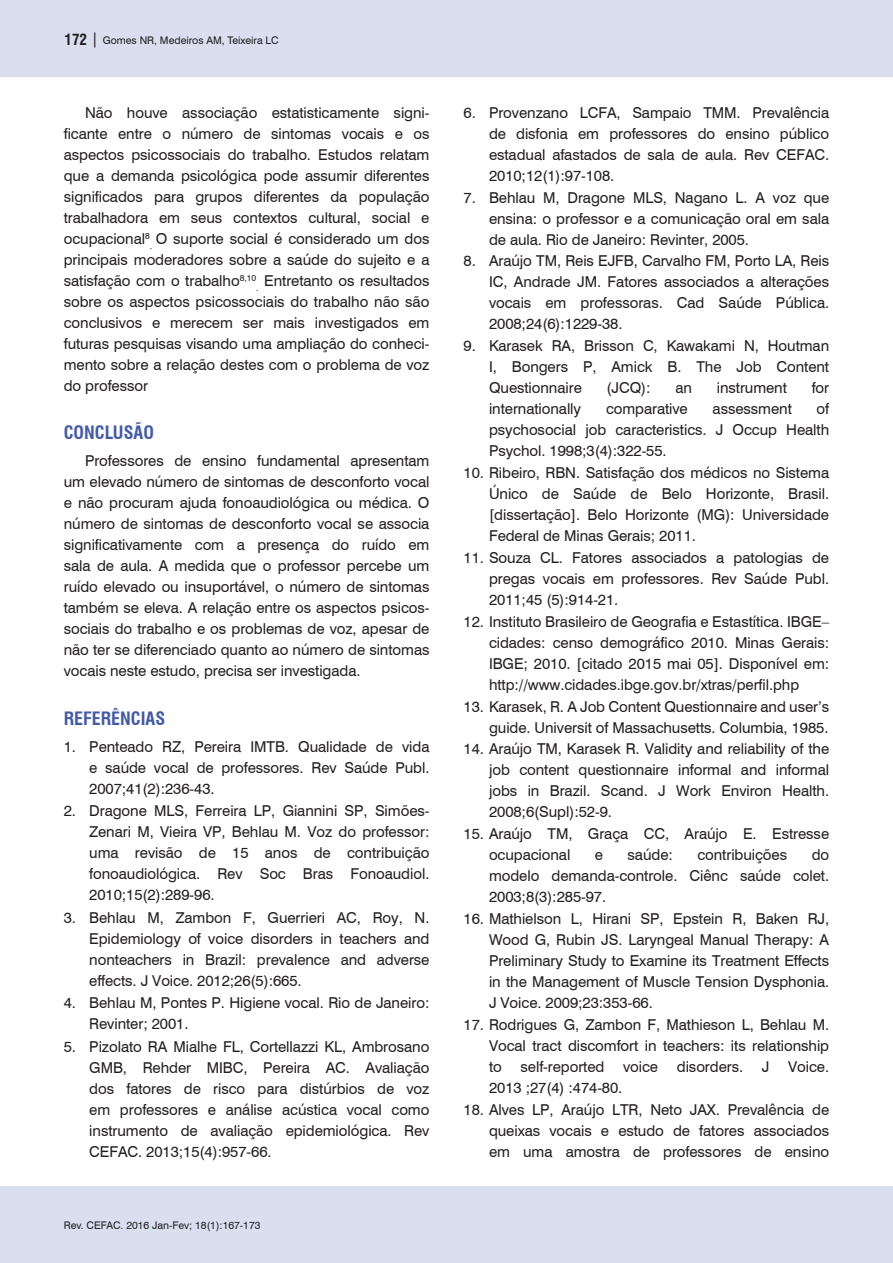
<style>
.page{position:relative;width:893px;height:1263px;background:#fff}
.page>*{position:absolute;margin:0;border:0;box-sizing:border-box;transform-origin:0 0}
.Nivel_1{font:700 condensed 18px "Swiss 721 BT";color:#435aa8}
.Corpo_do_texto{font:15px/21px "Swiss 721 BT";letter-spacing:-.005em;color:#231f20;text-align:justify}
.t1{font:10.5px "Swiss 721 BT";color:#231f20}
.s1{font-weight:700;font-stretch:condensed;font-size:15px}
.s2{font-size:15px}
</style>
<div class="page">
<div style="left:0;top:0;width:893px;height:77px;background:#dadeee"></div>
<div style="left:0;top:1186px;width:893px;height:77px;background:#d9dfef"></div>
<p class="t1" style="left:65px;top:33px;width:216px"><span class="s1">172</span> <span class="s2">|</span> Gomes NR, Medeiros AM, Teixeira LC</p>
<p class="Corpo_do_texto" style="left:64px;top:101px;width:367px;text-indent:21px">Não houve associação estatisticamente signi&shy;ficante entre o número de sintomas vocais e os aspectos psicossociais do trabalho. Estudos relatam que a demanda psicológica pode assumir diferentes significados para grupos diferentes da população trabalhadora em seus contextos cultural, social e ocupacional<sup>8</sup><sub>.</sub> O suporte social é considerado um dos principais moderadores sobre a saúde do sujeito e a satisfação com o trabalho<sup>8,10</sup><sub>.</sub> Entretanto os resultados sobre os aspectos psicossociais do trabalho não são conclusivos e merecem ser mais investigados em futuras pesquisas visando uma ampliação do conheci&shy;mento sobre a relação destes com o problema de voz do professor</p>
<p class="Nivel_1" style="left:64px;top:422px;width:92px">CONCLUSÃO</p>
<p class="Corpo_do_texto" style="left:64px;top:450px;width:367px;text-indent:21px">Professores de ensino fundamental apresentam um elevado número de sintomas de desconforto vocal e não procuram ajuda fonoaudiológica ou médica. O número de sintomas de desconforto vocal se associa significativamente com a presença do ruído em sala de aula. A medida que o professor percebe um ruído elevado ou insuportável, o número de sintomas também se eleva. A relação entre os aspectos psicos&shy;sociais do trabalho e os problemas de voz, apesar de não ter se diferenciado quanto ao número de sintomas vocais neste estudo, precisa ser investigada.</p>
<p class="Nivel_1" style="left:64px;top:707px;width:103px">REFERÊNCIAS</p>
<p class="Corpo_do_texto" style="left:89px;top:735px;width:342px;text-indent:-26px">1. Penteado RZ, Pereira IMTB. Qualidade de vida e saúde vocal de professores. Rev Saúde Publ.<br>2007;41(2):236-43.</p>
<p class="Corpo_do_texto" style="left:89px;top:800px;width:342px;text-indent:-26px">2. Dragone MLS, Ferreira LP, Giannini SP, Simões-Zenari M, Vieira VP, Behlau M. Voz do professor: uma revisão de 15 anos de contribuição fonoaudiológica. Rev Soc Bras Fonoaudiol.<br>2010;15(2):289-96.</p>
<p class="Corpo_do_texto" style="left:89px;top:906px;width:342px;text-indent:-26px">3. Behlau M, Zambon F, Guerrieri AC, Roy, N.<br>Epidemiology of voice disorders in teachers and nonteachers in Brazil: prevalence and adverse effects. J Voice. 2012;26(5):665.</p>
<p class="Corpo_do_texto" style="left:89px;top:992px;width:342px;text-indent:-26px">4. Behlau M, Pontes P. Higiene vocal. Rio de Janeiro:<br>Revinter; 2001.</p>
<p class="Corpo_do_texto" style="left:89px;top:1035px;width:342px;text-indent:-26px">5. Pizolato RA Mialhe FL, Cortellazzi KL, Ambrosano GMB, Rehder MIBC, Pereira AC. Avaliação dos fatores de risco para distúrbios de voz em professores e análise acústica vocal como instrumento de avaliação epidemiológica. Rev CEFAC. 2013;15(4):957-66.</p>
<p class="t1" style="left:64px;top:1218px;width:198px">Rev. CEFAC. 2016 Jan-Fev; 18(1):167-173</p>
<p class="Corpo_do_texto" style="left:489px;top:101px;width:342px;text-indent:-26px">6. Provenzano LCFA, Sampaio TMM. Prevalência de disfonia em professores do ensino público estadual afastados de sala de aula. Rev CEFAC.<br>2010;12(1):97-108.</p>
<p class="Corpo_do_texto" style="left:489px;top:186px;width:342px;text-indent:-26px">7. Behlau M, Dragone MLS, Nagano L. A voz que ensina: o professor e a comunicação oral em sala de aula. Rio de Janeiro: Revinter, 2005.</p>
<p class="Corpo_do_texto" style="left:489px;top:250px;width:342px;text-indent:-26px">8. Araújo TM, Reis EJFB, Carvalho FM, Porto LA, Reis IC, Andrade JM. Fatores associados a alterações vocais em professoras. Cad Saúde Pública.<br>2008;24(6):1229-38.</p>
<p class="Corpo_do_texto" style="left:489px;top:335px;width:342px;text-indent:-26px">9. Karasek RA, Brisson C, Kawakami N, Houtman I, Bongers P, Amick B. The Job Content Questionnaire</p>
<p class="Corpo_do_texto" style="left:607px;top:377px;width:46px">(JCQ):</p>
<p class="Corpo_do_texto" style="left:675px;top:377px;width:18px">an</p>
<p class="Corpo_do_texto" style="left:717px;top:377px;width:72px">instrument</p>
<p class="Corpo_do_texto" style="left:812px;top:377px;width:19px">for</p>
<p class="Corpo_do_texto" style="left:489px;top:398px;width:342px;text-indent:328px">of psychosocial job caracteristics. J Occup Health Psychol. 1998;3(4):322-55.</p>
<p class="Corpo_do_texto" style="left:489px;top:462px;width:342px;text-indent:-26px">10. Ribeiro, RBN. Satisfação dos médicos no Sistema Único de Saúde de Belo Horizonte, Brasil. [dissertação]. Belo Horizonte (MG): Universidade Federal de Minas Gerais; 2011.</p>
<p class="Corpo_do_texto" style="left:489px;top:546px;width:342px;text-indent:-26px">11. Souza CL. Fatores associados a patologias de pregas vocais em professores. Rev Saúde Publ.<br>2011;45 (5):914-21.</p>
<p class="Corpo_do_texto" style="left:489px;top:610px;width:342px;text-indent:-26px">12. Instituto Brasileiro de Geografia e Estastítica. IBGE– cidades: censo demográfico 2010. Minas Gerais:<br>IBGE; 2010. [citado 2015 mai 05]. Disponível em: http://www.cidades.ibge.gov.br/xtras/perfil.php</p>
<p class="Corpo_do_texto" style="left:463px;top:695px;width:367px;text-align:right">13. Karasek, R. A Job Content Questionnaire and user’s guide. Universit of Massachusetts. Columbia, 1985.</p>
<p class="Corpo_do_texto" style="left:489px;top:738px;width:342px;text-indent:-26px">14. Araújo TM, Karasek R. Validity and reliability of the job content questionnaire informal and informal jobs in Brazil. Scand. J Work Environ Health.<br>2008;6(Supl):52-9.</p>
<p class="Corpo_do_texto" style="left:489px;top:823px;width:342px;text-indent:-26px">15. Araújo TM, Graça CC, Araújo E. Estresse ocupacional</p>
<p class="Corpo_do_texto" style="left:489px;top:398px;width:94px">internationally</p>
<p class="Corpo_do_texto" style="left:606px;top:398px;width:83px">comparative</p>
<p class="Corpo_do_texto" style="left:713px;top:398px;width:81px">assessment</p>
<p class="Corpo_do_texto" style="left:595px;top:844px;width:10px">e</p>
<p class="Corpo_do_texto" style="left:628px;top:844px;width:47px">saúde:</p>
<p class="Corpo_do_texto" style="left:697px;top:844px;width:91px">contribuições</p>
<p class="Corpo_do_texto" style="left:489px;top:844px;width:342px;text-indent:323px">do modelo demanda-controle. Ciênc saúde colet.<br>2003;8(3):285-97.</p>
<p class="Corpo_do_texto" style="left:489px;top:907px;width:342px;text-indent:-26px">16. Mathielson L, Hirani SP, Epstein R, Baken RJ, Wood G, Rubin JS. Laryngeal Manual Therapy: A Preliminary Study to Examine its Treatment Effects in the Management of Muscle Tension Dysphonia.<br>J Voice. 2009;23:353-66.</p>
<p class="Corpo_do_texto" style="left:489px;top:1013px;width:342px;text-indent:-26px">17. Rodrigues G, Zambon F, Mathieson L, Behlau M.<br>Vocal tract discomfort in teachers: its relationship to self-reported voice disorders. J Voice.<br>2013 ;27(4) :474-80.</p>
<p class="Corpo_do_texto" style="left:489px;top:1098px;width:342px;text-indent:-26px">18. Alves LP, Araújo LTR, Neto JAX. Prevalência de queixas vocais e estudo de fatores associados em uma amostra de professores de ensino</p>
</div>
